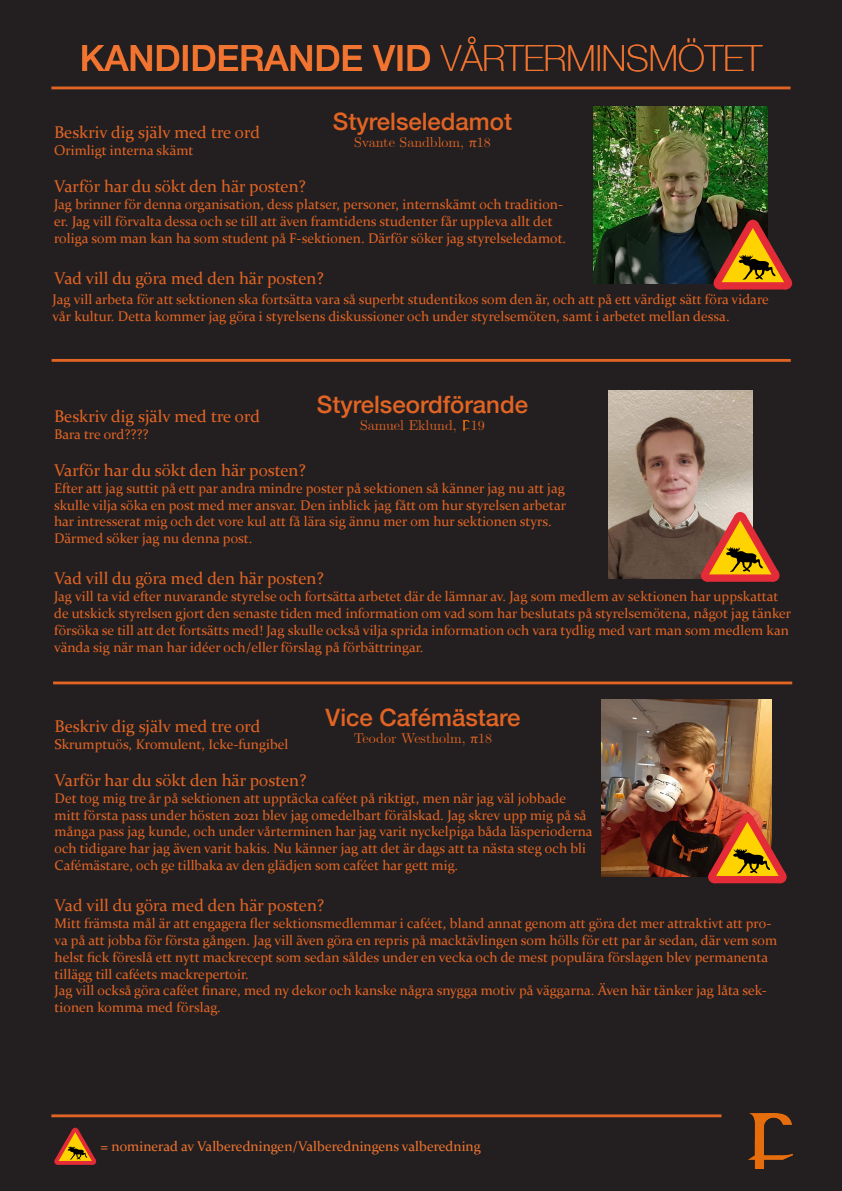
<style>
.page{position:relative;width:842px;height:1191px;background:#231f20}
.page>*{position:absolute;margin:0;border:0;box-sizing:border-box;transform-origin:0 0}
.t1{font:500 36px "Helvetica Neue";color:#f17430}
.t2{font:500 24px "Helvetica Neue";color:#e26424}
.t3{font:17px "Constantia";color:#e26424}
.t4{font:14px/16.8px "Constantia";color:#e26424}
.t5{font:14px "Constantia";color:#f17430}
.t6{font:14px "CMU Serif";color:#e26424}
.s1{font-weight:100}
.s2{font-family:"Constantia"}
</style>
<div class="page">
<hr style="left:51px;top:86px;width:739px;height:3px;background:#e26424">
<img style="left:748px;top:1113px;width:45px;height:55px">
<svg style="left:55px;top:1129px;width:41px;height:35px"></svg>
<hr style="left:51px;top:1114px;width:670px;height:3px;background:#e26424">
<img style="left:594px;top:107px;width:173px;height:176px">
<hr style="left:52px;top:359px;width:739px;height:3px;background:#e26424">
<svg style="left:462px;top:421px;width:8px;height:9px"></svg>
<img style="left:609px;top:390px;width:143px;height:188px">
<hr style="left:53px;top:681px;width:739px;height:3px;background:#e26424">
<img style="left:601px;top:699px;width:170px;height:177px">
<svg style="left:734px;top:512px;width:13px;height:12px"></svg>
<svg style="left:702px;top:515px;width:77px;height:67px"></svg>
<svg style="left:746px;top:220px;width:13px;height:12px"></svg>
<svg style="left:714px;top:223px;width:77px;height:66px"></svg>
<svg style="left:741px;top:813px;width:13px;height:13px"></svg>
<svg style="left:709px;top:816px;width:77px;height:67px;background:#ac561c"></svg>
<h1 class="t1" style="left:80px;top:29px;width:684px">KANDIDERANDE VID <span class="s1">VÅRTERMINSMÖTET</span></h1>
<p class="t2" style="left:333px;top:102px;width:181px">Styrelseledamot</p>
<p class="t6" style="left:354px;top:133px;width:138px">Svante Sandblom, <span class="s2">π</span>18</p>
<p class="t3" style="left:54px;top:121px;width:207px">Beskriv dig själv med tre ord</p>
<p class="t4" style="left:54px;top:141px;width:141px">Orimligt interna skämt</p>
<p class="t3" style="left:54px;top:175px;width:253px">Varför har du sökt den här posten?</p>
<p class="t4" style="left:54px;top:195px;width:514px">Jag brinner för denna organisation, dess platser, personer, internskämt och tradition&shy;er. Jag vill förvalta dessa och se till att även framtidens studenter får uppleva allt det roliga som man kan ha som student på F-sektionen. Därför söker jag styrelseledamot.</p>
<p class="t3" style="left:54px;top:266px;width:271px">Vad vill du göra med den här posten?</p>
<p class="t4" style="left:53px;top:290px;width:718px">Jag vill arbeta för att sektionen ska fortsätta vara så superbt studentikos som den är, och att på ett värdigt sätt föra vidare vår kultur. Detta kommer jag göra i styrelsens diskussioner och under styrelsemöten, samt i arbetet mellan dessa.</p>
<p class="t2" style="left:317px;top:385px;width:213px">Styrelseordförande</p>
<p class="t6" style="left:360px;top:417px;width:126px">Samuel Eklund, 19</p>
<p class="t3" style="left:54px;top:404px;width:207px">Beskriv dig själv med tre ord</p>
<p class="t4" style="left:54px;top:425px;width:96px">Bara tre ord????</p>
<p class="t3" style="left:54px;top:458px;width:253px">Varför har du sökt den här posten?</p>
<p class="t4" style="left:54px;top:479px;width:514px">Efter att jag suttit på ett par andra mindre poster på sektionen så känner jag nu att jag skulle vilja söka en post med mer ansvar. Den inblick jag fått om hur styrelsen arbetar har intresserat mig och det vore kul att få lära sig ännu mer om hur sektionen styrs.<br>Därmed söker jag nu denna post.</p>
<p class="t3" style="left:54px;top:566px;width:271px">Vad vill du göra med den här posten?</p>
<p class="t4" style="left:54px;top:587px;width:739px">Jag vill ta vid efter nuvarande styrelse och fortsätta arbetet där de lämnar av. Jag som medlem av sektionen har uppskattat de utskick styrelsen gjort den senaste tiden med information om vad som har beslutats på styrelsemötena, något jag tänker försöka se till att det fortsätts med! Jag skulle också vilja sprida information och vara tydlig med vart man som medlem kan vända sig när man har idéer och/eller förslag på förbättringar.</p>
<p class="t2" style="left:325px;top:698px;width:196px">Vice Cafémästare</p>
<p class="t6" style="left:354px;top:730px;width:140px">Teodor Westholm, <span class="s2">π</span>18</p>
<p class="t3" style="left:55px;top:714px;width:207px">Beskriv dig själv med tre ord</p>
<p class="t4" style="left:55px;top:735px;width:235px">Skrumptuös, Kromulent, Icke-fungibel</p>
<p class="t3" style="left:55px;top:768px;width:253px">Varför har du sökt den här posten?</p>
<p class="t4" style="left:55px;top:789px;width:539px">Det tog mig tre år på sektionen att upptäcka caféet på riktigt, men när jag väl jobbade mitt första pass under hösten 2021 blev jag omedelbart förälskad. Jag skrev upp mig på så många pass jag kunde, och under vårterminen har jag varit nyckelpiga båda läsperioderna och tidigare har jag även varit bakis. Nu känner jag att det är dags att ta nästa steg och bli Cafémästare, och ge tillbaka av den glädjen som caféet har gett mig.</p>
<p class="t3" style="left:55px;top:893px;width:271px">Vad vill du göra med den här posten?</p>
<p class="t4" style="left:55px;top:914px;width:724px">Mitt främsta mål är att engagera fler sektionsmedlemmar i caféet, bland annat genom att göra det mer attraktivt att pro&shy;va på att jobba för första gången. Jag vill även göra en repris på macktävlingen som hölls för ett par år sedan, där vem som helst fick föreslå ett nytt mackrecept som sedan såldes under en vecka och de mest populära förslagen blev permanenta tillägg till caféets mackrepertoir.</p>
<p class="t4" style="left:55px;top:981px;width:714px">Jag vill också göra caféet finare, med ny dekor och kanske några snygga motiv på väggarna. Även här tänker jag låta sek&shy;tionen komma med förslag.</p>
<p class="t5" style="left:100px;top:1137px;width:382px">= nominerad av Valberedningen/Valberedningens valberedning</p>
</div>
